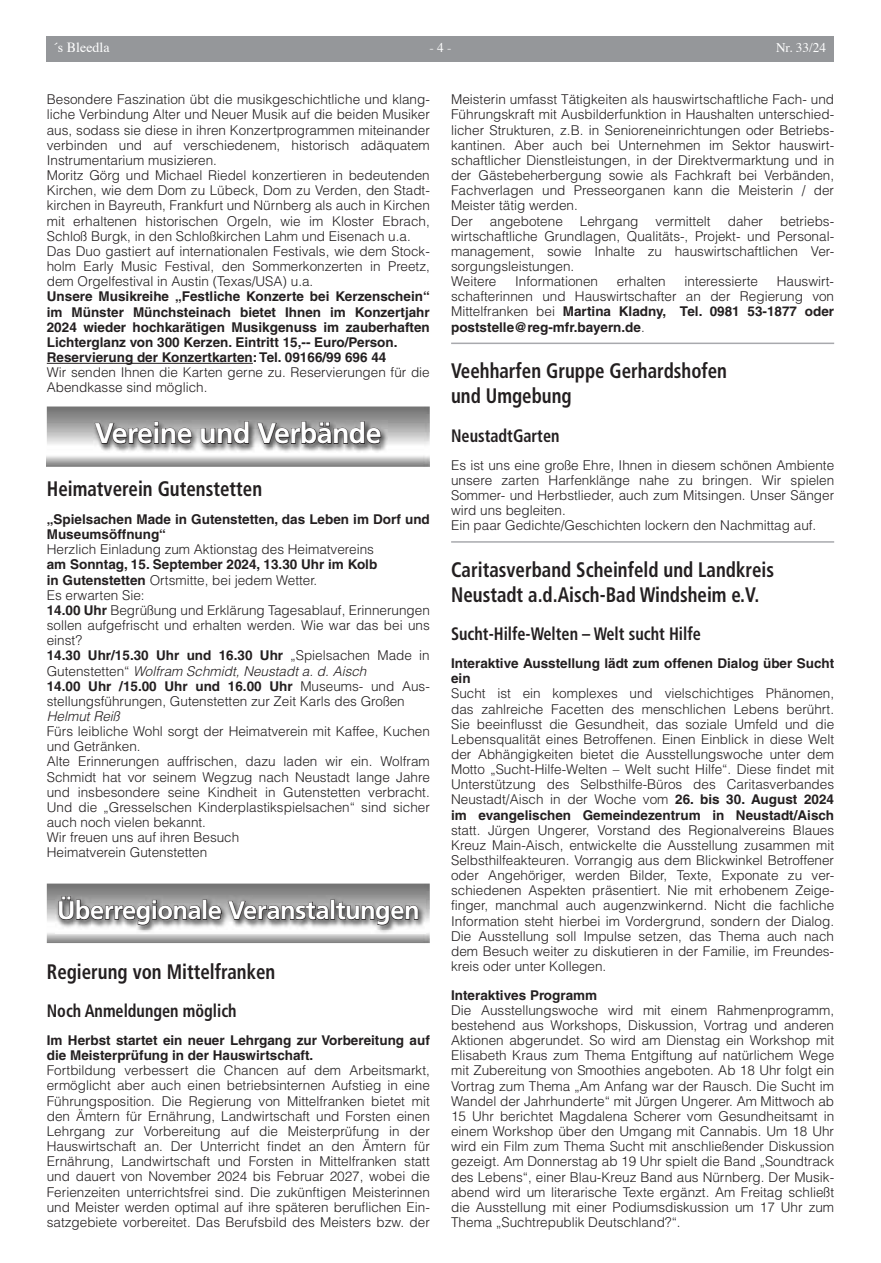
<style>
.page{position:relative;width:881px;height:1263px;background:#fff}
.page>*{position:absolute;margin:0;border:0;box-sizing:border-box;transform-origin:0 0}
.t1{font:700 28.5px "Frutiger LT";letter-spacing:-.02em;color:#fff}
.t2{font:25.5px "Frutiger LT Bold 2";letter-spacing:-.02em;color:#fff}
.t3{font:700 condensed 21px/25.3px "Frutiger LT";color:#231f20;scale:.9 1}
.t4{font:700 condensed 18px "Frutiger LT";color:#231f20;scale:.9 1}
.t5{font:13.95px "Times";color:#fff}
.t6{font:300 13.5px/15.1px "Helvetica LT";color:#231f20}
.t7{font:700 13.5px/15.1px "Helvetica LT";color:#231f20}
.t8{font:italic 300 13.5px "Helvetica LT";color:#231f20}
.t9{font:13.2px "Times";color:#fff}
.s1{font-weight:700}
.s2{font-style:italic}
</style>
<div class="page">
<div style="left:47px;top:36px;width:786px;height:26px;background:#95979a"></div>
<hr style="left:451px;top:343px;width:382px;height:1px;background:#a8a9ad">
<hr style="left:451px;top:541px;width:382px;height:2px;background:#a8a9ad">
<hr style="left:47px;top:363px;width:206px;height:1px;background:#231f20">
<img style="left:93px;top:420px;width:294px;height:32px">
<svg style="left:94px;top:421px;width:98px;height:23px;background:#757474"></svg>
<svg style="left:200px;top:421px;width:49px;height:23px"></svg>
<svg style="left:256px;top:421px;width:125px;height:23px;background:#727171"></svg>
<img style="left:56px;top:895px;width:369px;height:38px">
<svg style="left:58px;top:896px;width:99px;height:30px;background:#807f7f"></svg>
<div style="left:158px;top:905px;width:14px;height:15px;border:1px solid #231f20;border-radius:50%"></div>
<div style="left:161px;top:908px;width:8px;height:9px;border:1px solid #231f20;border-radius:50%"></div>
<svg style="left:173px;top:899px;width:245px;height:27px;background:#838282"></svg>
<p class="t5" style="left:53px;top:34px;width:58px">´s Bleedla</p>
<p class="t9" style="left:429px;top:35px;width:24px">- 4 -</p>
<p class="t9" style="left:775px;top:35px;width:52px">Nr. 33/24</p>
<p class="t6" style="left:47px;top:92px;width:384px">Besondere Faszination übt die musikgeschichtliche und klang&shy;liche Verbindung Alter und Neuer Musik auf die beiden Musiker aus, sodass sie diese in ihren Konzertprogrammen miteinander verbinden und auf verschiedenem, historisch adäquatem Instrumentarium musizieren.<br>Moritz Görg und Michael Riedel konzertieren in bedeutenden Kirchen, wie dem Dom zu Lübeck, Dom zu Verden, den Stadt&shy;kirchen in Bayreuth, Frankfurt und Nürnberg als auch in Kirchen mit erhaltenen historischen Orgeln, wie im Kloster Ebrach, Schloß Burgk, in den Schloßkirchen Lahm und Eisenach u.a.<br>Das Duo gastiert auf internationalen Festivals, wie dem Stock&shy;holm Early Music Festival, den Sommerkonzerten in Preetz, dem Orgelfestival in Austin (Texas/USA) u.a.</p>
<p class="t7" style="left:47px;top:289px;width:384px">Unsere Musikreihe „Festliche Konzerte bei Kerzenschein“ im Münster Münchsteinach bietet Ihnen im Konzertjahr 2024 wieder hochkarätigen Musikgenuss im zauberhaften Lichterglanz von 300 Kerzen. Eintritt 15,-- Euro/Person.<br>Reservierung der Konzertkarten: Tel. 09166/99 696 44</p>
<p class="t6" style="left:47px;top:365px;width:384px">Wir senden Ihnen die Karten gerne zu. Reservierungen für die<br>Abendkasse sind möglich.</p>
<h1 class="t1" style="left:95px;top:417px;width:288px">Vereine und Verbände</h1>
<h3 class="t3" style="left:47px;top:476px;width:241px">Heimatverein Gutenstetten</h3>
<p class="t7" style="left:47px;top:511px;width:384px">„Spielsachen Made in Gutenstetten, das Leben im Dorf und<br>Museumsöffnung“</p>
<p class="t6" style="left:47px;top:542px;width:328px">Herzlich Einladung zum Aktionstag des Heimatvereins</p>
<p class="t6" style="left:47px;top:557px;width:384px"><span class="s1">am Sonntag, 15. September 2024, 13.30 Uhr im Kolb<br>in Gutenstetten</span> Ortsmitte, bei jedem Wetter.<br>Es erwarten Sie:<br><span class="s1">14.00 Uhr</span> Begrüßung und Erklärung Tagesablauf, Erinnerungen sollen aufgefrischt und erhalten werden. Wie war das bei uns einst?<br><span class="s1">14.30 Uhr/15.30 Uhr und 16.30 Uhr</span> „Spielsachen Made in Gutenstetten“ <span class="s2">Wolfram Schmidt, Neustadt a. d. Aisch<br></span><span class="s1">14.00 Uhr /15.00 Uhr und 16.00 Uhr</span> Museums- und Aus&shy;stellungsführungen, Gutenstetten zur Zeit Karls des Großen</p>
<p class="t8" style="left:47px;top:708px;width:74px">Helmut Reiß</p>
<p class="t6" style="left:47px;top:724px;width:384px">Fürs leibliche Wohl sorgt der Heimatverein mit Kaffee, Kuchen und Getränken.<br>Alte Erinnerungen auffrischen, dazu laden wir ein. Wolfram Schmidt hat vor seinem Wegzug nach Neustadt lange Jahre und insbesondere seine Kindheit in Gutenstetten verbracht.<br>Und die „Gresselschen Kinderplastikspielsachen“ sind sicher auch noch vielen bekannt.<br>Wir freuen uns auf ihren Besuch<br>Heimatverein Gutenstetten</p>
<h2 class="t2" style="left:57px;top:895px;width:364px">Überregionale Veranstaltungen</h2>
<h3 class="t3" style="left:47px;top:959px;width:255px">Regierung von Mittelfranken</h3>
<h3 class="t4" style="left:47px;top:1000px;width:212px">Noch Anmeldungen möglich</h3>
<p class="t7" style="left:47px;top:1032px;width:384px">Im Herbst startet ein neuer Lehrgang zur Vorbereitung auf die Meisterprüfung in der Hauswirtschaft.</p>
<p class="t6" style="left:47px;top:1063px;width:384px;text-align:justify">Fortbildung verbessert die Chancen auf dem Arbeitsmarkt, ermöglicht aber auch einen betriebsinternen Aufstieg in eine Führungsposition. Die Regierung von Mittelfranken bietet mit den Ämtern für Ernährung, Landwirtschaft und Forsten einen Lehrgang zur Vorbereitung auf die Meisterprüfung in der Hauswirtschaft an. Der Unterricht findet an den Ämtern für Ernährung, Landwirtschaft und Forsten in Mittelfranken statt und dauert von November 2024 bis Februar 2027, wobei die Ferienzeiten unterrichtsfrei sind. Die zukünftigen Meisterinnen und Meister werden optimal auf ihre späteren beruflichen Ein&shy;satzgebiete vorbereitet. Das Berufsbild des Meisters bzw. der</p>
<p class="t6" style="left:451px;top:92px;width:384px">Meisterin umfasst Tätigkeiten als hauswirtschaftliche Fach- und Führungskraft mit Ausbilderfunktion in Haushalten unterschied&shy;licher Strukturen, z.B. in Senioreneinrichtungen oder Betriebs&shy;kantinen. Aber auch bei Unternehmen im Sektor hauswirt&shy;schaftlicher Dienstleistungen, in der Direktvermarktung und in der Gästebeherbergung sowie als Fachkraft bei Verbänden, Fachverlagen und Presseorganen kann die Meisterin / der Meister tätig werden.<br>Der</p>
<p class="t6" style="left:451px;top:213px;width:384px;text-indent:329px">betriebs&shy;wirtschaftliche Grundlagen, Qualitäts-, Projekt- und Personal&shy;management, sowie Inhalte zu hauswirtschaftlichen Ver&shy;sorgungsleistungen.<br>Weitere</p>
<p class="t6" style="left:490px;top:213px;width:74px">angebotene</p>
<p class="t6" style="left:579px;top:213px;width:60px">Lehrgang</p>
<p class="t6" style="left:655px;top:213px;width:56px">vermittelt</p>
<p class="t6" style="left:727px;top:213px;width:37px">daher</p>
<p class="t6" style="left:515px;top:274px;width:84px">Informationen</p>
<p class="t6" style="left:616px;top:274px;width:50px">erhalten</p>
<p class="t6" style="left:684px;top:274px;width:75px">interessierte</p>
<p class="t6" style="left:451px;top:274px;width:384px;text-align:justify;text-indent:325px">Hauswirt&shy;schafterinnen und Hauswirtschafter an der Regierung von Mittelfranken bei <span class="s1">Martina Kladny, Tel. 0981 53-1877 oder poststelle@reg-mfr.bayern.de</span>.</p>
<h3 class="t3" style="left:451px;top:358px;width:308px">Veehharfen Gruppe Gerhardshofen und Umgebung</h3>
<h3 class="t4" style="left:451px;top:425px;width:122px">NeustadtGarten</h3>
<p class="t6" style="left:451px;top:457px;width:384px">Es ist uns eine große Ehre, Ihnen in diesem schönen Ambiente unsere zarten Harfenklänge nahe zu bringen. Wir spielen Sommer- und Herbstlieder, auch zum Mitsingen. Unser Sänger wird uns begleiten.<br>Ein paar Gedichte/Geschichten lockern den Nachmittag auf.</p>
<h3 class="t3" style="left:451px;top:557px;width:360px">Caritasverband Scheinfeld und Landkreis<br>Neustadt a.d.Aisch-Bad Windsheim e.V.</h3>
<h3 class="t4" style="left:451px;top:623px;width:279px">Sucht-Hilfe-Welten – Welt sucht Hilfe</h3>
<p class="t7" style="left:451px;top:655px;width:384px">Interaktive Ausstellung lädt zum offenen Dialog über Sucht ein</p>
<p class="t6" style="left:451px;top:686px;width:384px;text-align:justify">Sucht ist ein komplexes und vielschichtiges Phänomen, das zahlreiche Facetten des menschlichen Lebens berührt.<br>Sie beeinflusst die Gesundheit, das soziale Umfeld und die Lebensqualität eines Betroffenen. Einen Einblick in diese Welt der Abhängigkeiten bietet die Ausstellungswoche unter dem Motto „Sucht-Hilfe-Welten – Welt sucht Hilfe“. Diese findet mit Unterstützung des Selbsthilfe-Büros des Caritasverbandes Neustadt/Aisch in der Woche vom <span class="s1">26. bis 30. August 2024 im evangelischen Gemeindezentrum in Neustadt/Aisch</span></p>
<p class="t6" style="left:451px;top:822px;width:384px;text-align:justify">statt. Jürgen Ungerer, Vorstand des Regionalvereins Blaues Kreuz Main-Aisch, entwickelte die Ausstellung zusammen mit Selbsthilfeakteuren. Vorrangig aus dem Blickwinkel Betroffener oder Angehöriger, werden Bilder, Texte, Exponate zu ver&shy;schiedenen Aspekten präsentiert. Nie mit erhobenem Zeige&shy;finger, manchmal auch augenzwinkernd. Nicht die fachliche Information steht hierbei im Vordergrund, sondern der Dialog.<br>Die Ausstellung soll Impulse setzen, das Thema auch nach dem Besuch weiter zu diskutieren in der Familie, im Freundes&shy;kreis oder unter Kollegen.</p>
<p class="t7" style="left:451px;top:987px;width:148px">Interaktives Programm</p>
<p class="t6" style="left:451px;top:1002px;width:384px;text-align:justify">Die Ausstellungswoche wird mit einem Rahmenprogramm, bestehend aus Workshops, Diskussion, Vortrag und anderen Aktionen abgerundet. So wird am Dienstag ein Workshop mit Elisabeth Kraus zum Thema Entgiftung auf natürlichem Wege mit Zubereitung von Smoothies angeboten. Ab 18 Uhr folgt ein Vortrag zum Thema „Am Anfang war der Rausch. Die Sucht im Wandel der Jahrhunderte“ mit Jürgen Ungerer. Am Mittwoch ab 15 Uhr berichtet Magdalena Scherer vom Gesundheitsamt in einem Workshop über den Umgang mit Cannabis. Um 18 Uhr wird ein Film zum Thema Sucht mit anschließender Diskussion gezeigt. Am Donnerstag ab 19 Uhr spielt die Band „Soundtrack des Lebens“, einer Blau-Kreuz Band aus Nürnberg. Der Musik&shy;abend wird um literarische Texte ergänzt. Am Freitag schließt die Ausstellung mit einer Podiumsdiskussion um 17 Uhr zum Thema „Suchtrepublik Deutschland?“.</p>
</div>
